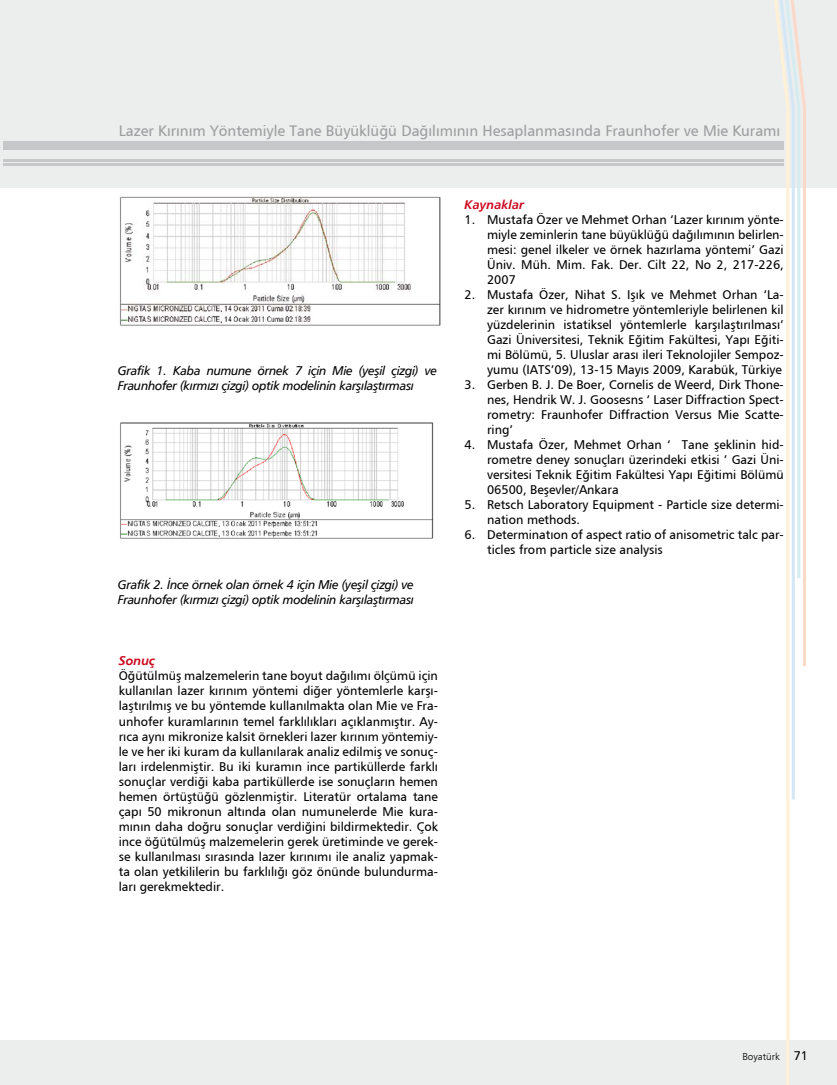
<style>
.page{position:relative;width:837px;height:1085px;background:#fff}
.page>*{position:absolute;margin:0;border:0;box-sizing:border-box;transform-origin:0 0}
.t1{font:15px "Humanist 777 BT Roman B";color:#9c9e9f}
.t2{font:12.5px/15px "Humanist 777 BT Roman B";color:#000;text-align:justify}
.t3{font:12.5px/15px "Humanist 777 BT Italic B";letter-spacing:-.025em;color:#000}
.t4{font:12.5px "Humanist 777 BT Bold Italic B";color:#cd071e}
.t5{font:10px "Humanist 777 BT Light B";color:#000}
.s1{font-family:"Humanist 777 BT Roman B";font-size:12.5px}
</style>
<div class="page">
<div style="left:0;top:1040px;width:836px;height:44px;background:#eceded"></div>
<div style="left:0;top:0;width:836px;height:188px;background:#eceded"></div>
<div style="left:3px;top:142px;width:780px;height:8px;background:#c6c7c8"></div>
<hr style="left:3px;top:159px;width:780px;height:3px;background:#c6c7c8">
<hr style="left:3px;top:163px;width:780px;height:3px;background:#c6c7c8">
<svg style="left:773px;top:0;width:32px;height:1084px"></svg>
<img style="left:118px;top:197px;width:323px;height:129px">
<img style="left:120px;top:422px;width:314px;height:117px">
<p class="t1" style="left:119px;top:122px;width:662px">Lazer Kırınım Yöntemiyle Tane Büyüklüğü Dağılımının Hesaplanmasında Fraunhofer ve Mie Kuramı</p>
<p class="t3" style="left:118px;top:362px;width:320px">Grafik 1. Kaba numune örnek 7 için Mie (yeşil çizgi) ve<br>Fraunhofer (kırmızı çizgi) optik modelinin karşılaştırması</p>
<p class="t3" style="left:118px;top:576px;width:297px">Grafik 2. İnce örnek olan örnek 4 için Mie (yeşil çizgi) ve<br>Fraunhofer (kırmızı çizgi) optik modelinin karşılaştırması</p>
<p class="t4" style="left:119px;top:653px;width:38px">Sonuç</p>
<p class="t2" style="left:119px;top:668px;width:320px">Öğütülmüş malzemelerin tane boyut dağılımı ölçümü için kullanılan lazer kırınım yöntemi diğer yöntemlerle karşı&shy;laştırılmış ve bu yöntemde kullanılmakta olan Mie ve Fra&shy;unhofer kuramlarının temel farklılıkları açıklanmıştır. Ay&shy;rıca aynı mikronize kalsit örnekleri lazer kırınım yöntemiy&shy;le ve her iki kuram da kullanılarak analiz edilmiş ve sonuç&shy;ları irdelenmiştir. Bu iki kuramın ince partiküllerde farklı sonuçlar verdiği kaba partiküllerde ise sonuçların hemen hemen örtüştüğü gözlenmiştir. Literatür ortalama tane çapı 50 mikronun altında olan numunelerde Mie kura&shy;mının daha doğru sonuçlar verdiğini bildirmektedir. Çok ince öğütülmüş malzemelerin gerek üretiminde ve gerek&shy;se kullanılması sırasında lazer kırınımı ile analiz yapmak&shy;ta olan yetkililerin bu farklılığı göz önünde bulundurma&shy;ları gerekmektedir.</p>
<p class="t4" style="left:464px;top:196px;width:61px">Kaynaklar</p>
<p class="t2" style="left:487px;top:212px;width:298px;text-indent:-22px">1. Mustafa Özer ve Mehmet Orhan ‘Lazer kırınım yönte&shy;miyle zeminlerin tane büyüklüğü dağılımının belirlen&shy;mesi: genel ilkeler ve örnek hazırlama yöntemi’ Gazi Üniv. Müh. Mim. Fak. Der. Cilt 22, No 2, 217-226, 2007</p>
<p class="t2" style="left:487px;top:287px;width:298px;text-indent:-22px">2. Mustafa Özer, Nihat S. Işık ve Mehmet Orhan ‘La&shy;zer kırınım ve hidrometre yöntemleriyle belirlenen kil yüzdelerinin istatiksel yöntemlerle karşılaştırılması’ Gazi Üniversitesi, Teknik Eğitim Fakültesi, Yapı Eğiti&shy;mi Bölümü, 5. Uluslar arası ileri Teknolojiler Sempoz&shy;yumu (IATS’09), 13-15 Mayıs 2009, Karabük, Türkiye</p>
<p class="t2" style="left:487px;top:377px;width:298px;text-indent:-22px">3. Gerben B. J. De Boer, Cornelis de Weerd, Dirk Thone&shy;nes, Hendrik W. J. Goosesns ‘ Laser Diffraction Spect&shy;rometry: Fraunhofer Diffraction Versus Mie Scatte&shy;ring’</p>
<p class="t2" style="left:487px;top:437px;width:298px;text-indent:-22px">4. Mustafa Özer, Mehmet Orhan ‘ Tane şeklinin hid&shy;rometre deney sonuçları üzerindeki etkisi ’ Gazi Üni&shy;versitesi Teknik Eğitim Fakültesi Yapı Eğitimi Bölümü 06500, Beşevler/Ankara</p>
<p class="t2" style="left:487px;top:497px;width:298px;text-indent:-22px">5. Retsch Laboratory Equipment - Particle size determi&shy;nation methods.</p>
<p class="t2" style="left:487px;top:527px;width:298px;text-indent:-22px">6. Determinatıon of aspect ratio of anisometric talc par&shy;ticles from particle size analysis</p>
<p class="t5" style="left:742px;top:1050px;width:67px">Boyatürk <span class="s1">71</span></p>
</div>
